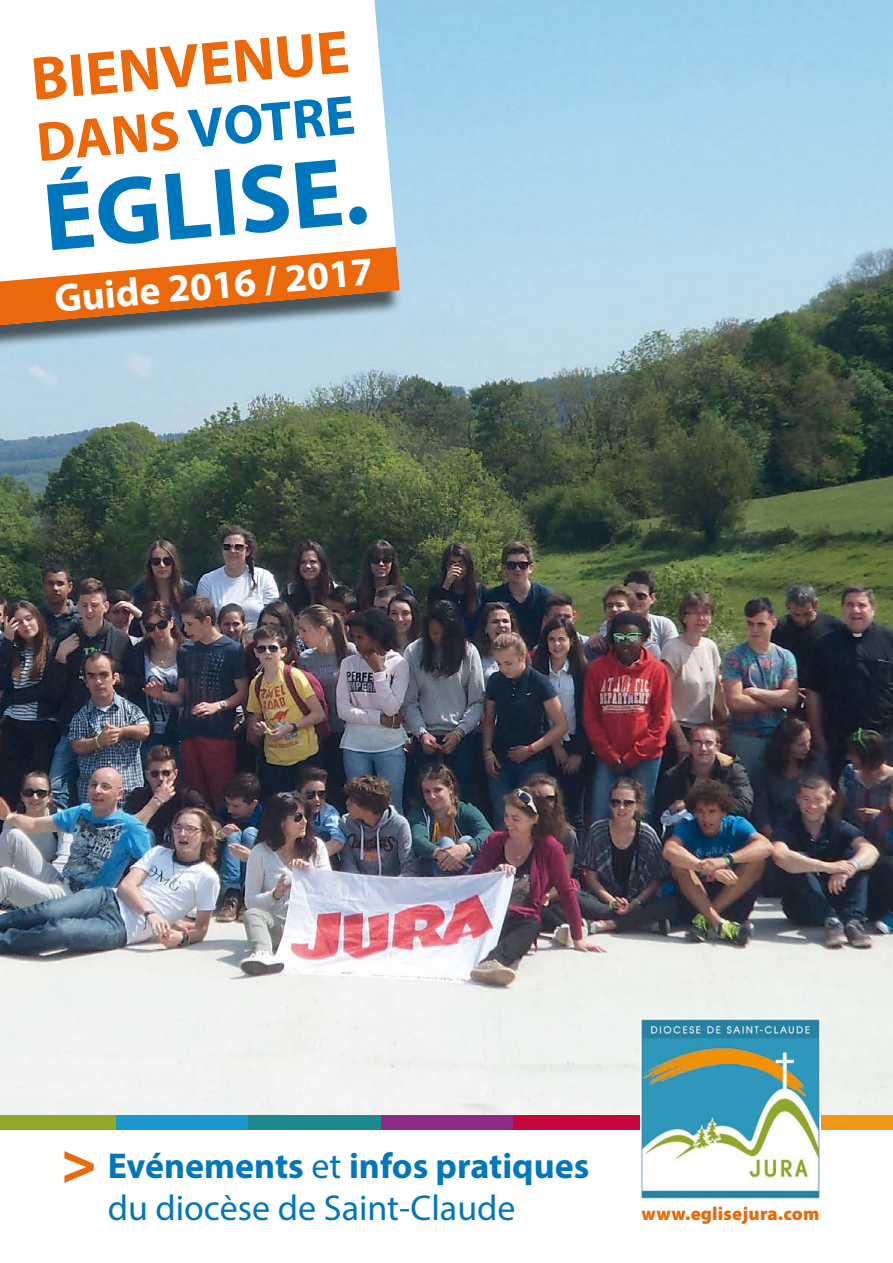
<style>
.page{position:relative;width:893px;height:1263px;background:#fff}
.page>*{position:absolute;margin:0;border:0;box-sizing:border-box;transform-origin:0 0}
.t1{font:700 97.5px "Myriad Pro";color:#0077bc}
.t2{font:700 61.5px "Myriad Pro";color:#eb690b}
.t3{font:700 55.8px "Myriad Pro";color:#0077bc}
.t4{font:700 39.75px "Myriad Pro";color:#fff}
.t5{font:36px/42px "Myriad Pro";color:#0077bc}
.t6{font:900 18.75px "Myriad Pro";letter-spacing:.01em;color:#eb690b}
.s1{color:#eb690b}
.s2{font-weight:900;font-size:60px;color:#eb690b}
.s3{font-weight:700}
</style>
<div class="page">
<div style="left:777px;top:1101px;width:116px;height:29px;background:#f3971b"></div>
<div style="left:513px;top:1101px;width:132px;height:29px;background:#c5073d"></div>
<div style="left:380px;top:1101px;width:133px;height:29px;background:#8c2a85"></div>
<div style="left:248px;top:1101px;width:132px;height:29px;background:#1d8a92"></div>
<div style="left:116px;top:1101px;width:132px;height:29px;background:#1c98d1"></div>
<div style="left:0;top:1101px;width:116px;height:29px;background:#92a829"></div>
<img style="left:0;top:0;width:893px;height:1115px">
<img style="left:641px;top:1018px;width:180px;height:180px">
<div style="left:0;top:0;width:402px;height:354px;background:#000;opacity:.6"></div>
<svg style="left:0;top:0;width:400px;height:247px"></svg>
<svg style="left:0;top:247px;width:400px;height:78px"></svg>
<h2 class="t2" style="left:28px;top:39px;width:321px;rotate:-5deg">BIENVENUE</h2>
<h3 class="t3" style="left:34px;top:106px;width:321px;rotate:-5deg"><span class="s1">DANS</span> VOTRE</h3>
<h1 class="t1" style="left:38px;top:155px;width:327px;rotate:-5deg">ÉGLISE.</h1>
<p class="t4" style="left:52px;top:273px;width:321px;rotate:-5deg">Guide 2016 / 2017</p>
<p class="t5" style="left:108px;top:1145px;width:483px;text-indent:-46px"><span class="s2">&gt;</span> <span class="s3">Evénements</span> et <span class="s3">infos pratiques </span>du diocèse de Saint-Claude</p>
<p class="t6" style="left:641px;top:1203px;width:179px">www.eglisejura.com</p>
</div>
